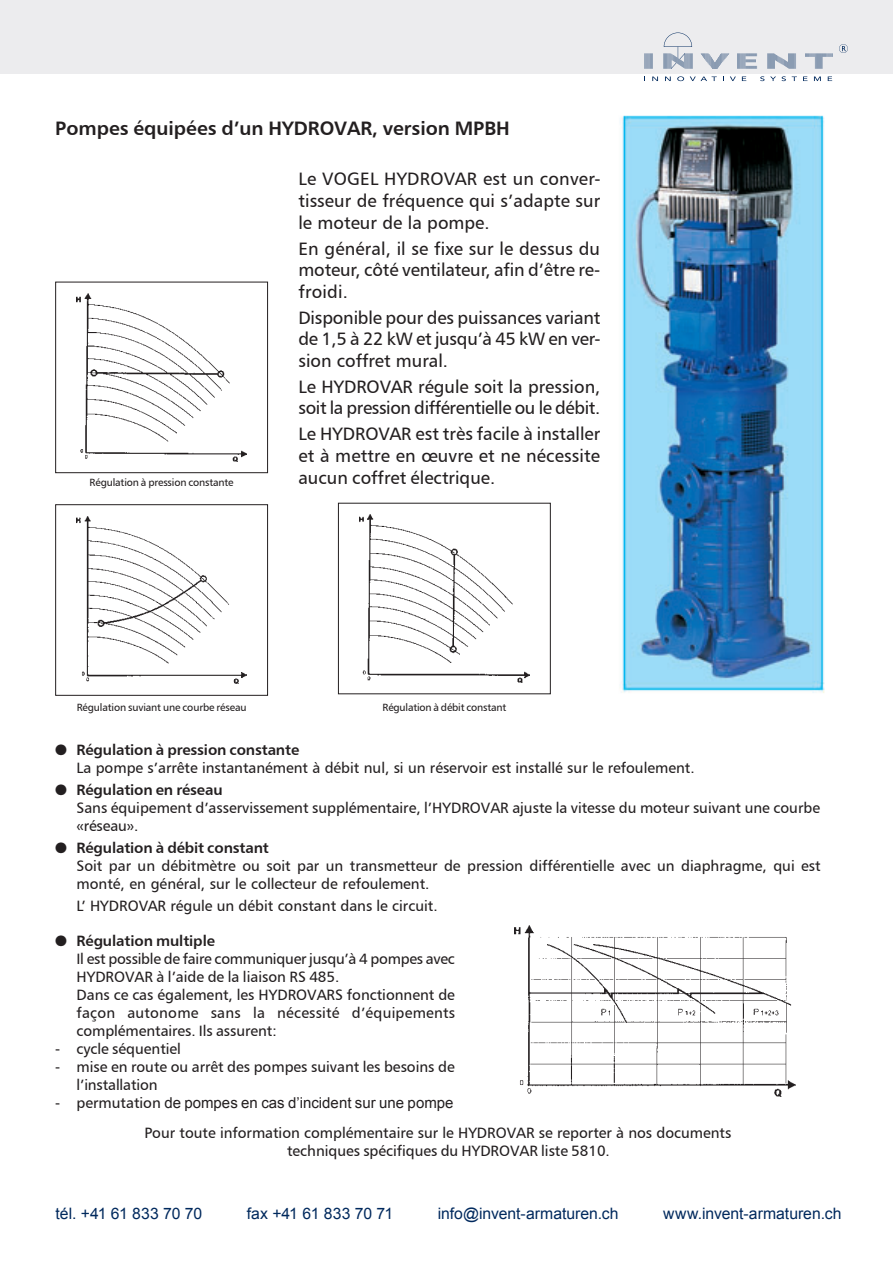
<style>
.page{position:relative;width:893px;height:1263px;background:#fff}
.page>*{position:absolute;margin:0;border:0;box-sizing:border-box;transform-origin:0 0}
.t1{font:19.5px "Humanist 777 BT Bold B";color:#231f20}
.t2{font:18px/21.6px "Humanist 777 BT Roman B";color:#231f20;text-align:justify}
.t3{font:18px/21.6px "Humanist 777 BT Roman B";letter-spacing:-.02em;color:#231f20}
.t4{font:15.75px "Arial";color:#00295d}
.t5{font:15px/18px "Humanist 777 BT Roman B";color:#231f20}
.t6{font:15px "Humanist 777 BT Bold B";letter-spacing:-.01em;color:#231f20}
.t7{font:15px "Arial";color:#231f20}
.t8{font:10.5px "Humanist 777 BT Roman B";letter-spacing:-.015em;color:#231f20}
.s1{font-family:"Humanist 777 BT Roman B"}
</style>
<div class="page">
<div style="left:0;top:0;width:893px;height:73px;background:#ececee"></div>
<svg style="left:839px;top:44px;width:9px;height:9px"></svg>
<svg style="left:645px;top:33px;width:187px;height:36px"></svg>
<svg style="left:652px;top:77px;width:6px;height:4px"></svg>
<svg style="left:665px;top:77px;width:6px;height:4px"></svg>
<svg style="left:677px;top:76px;width:7px;height:5px"></svg>
<svg style="left:690px;top:77px;width:27px;height:4px"></svg>
<svg style="left:730px;top:77px;width:6px;height:4px"></svg>
<svg style="left:742px;top:77px;width:4px;height:4px"></svg>
<svg style="left:760px;top:76px;width:4px;height:5px"></svg>
<svg style="left:770px;top:76px;width:16px;height:5px"></svg>
<svg style="left:803px;top:77px;width:4px;height:4px"></svg>
<svg style="left:814px;top:77px;width:7px;height:4px"></svg>
<svg style="left:828px;top:77px;width:4px;height:4px"></svg>
<hr style="left:55px;top:1170px;width:766px;height:1px;background:#231f20">
<hr style="left:281px;top:106px;width:540px;height:1px;background:#231f20">
<svg style="left:55px;top:281px;width:496px;height:415px"></svg>
<img style="left:77px;top:517px;width:170px;height:166px">
<img style="left:359px;top:514px;width:170px;height:169px">
<img style="left:77px;top:293px;width:170px;height:168px">
<img style="left:595px;top:106px;width:230px;height:587px">
<img style="left:515px;top:926px;width:280px;height:170px">
<h1 class="t1" style="left:55px;top:115px;width:456px">Pompes équipées d’un HYDROVAR, version MPBH</h1>
<p class="t2" style="left:298px;top:168px;width:304px">Le VOGEL HYDROVAR est un conver&shy;tisseur de fréquence qui s’adapte sur le moteur de la pompe.</p>
<p class="t2" style="left:298px;top:237px;width:303px">En général, il se fixe sur le dessus du moteur, côté ventilateur, afin d’être re&shy;froidi.</p>
<p class="t2" style="left:298px;top:306px;width:304px">Disponible pour des puissances variant de 1,5 à 22 kW et jusqu’à 45 kW en ver&shy;sion coffret mural.</p>
<p class="t3" style="left:298px;top:375px;width:303px">Le HYDROVAR régule soit la pression, soit la pression différentielle ou le débit.</p>
<p class="t2" style="left:298px;top:423px;width:303px">Le HYDROVAR est très facile à installer et à mettre en œuvre et ne nécessite aucun coffret électrique.</p>
<p class="t8" style="left:90px;top:476px;width:145px">Régulation à pression constante</p>
<p class="t8" style="left:77px;top:701px;width:171px">Régulation suviant une courbe réseau</p>
<p class="t8" style="left:383px;top:701px;width:125px">Régulation à débit constant</p>
<p class="t6" style="left:55px;top:740px;width:246px">● Régulation à pression constante</p>
<p class="t5" style="left:77px;top:758px;width:620px">La pompe s’arrête instantanément à débit nul, si un réservoir est installé sur le refoulement.</p>
<p class="t6" style="left:55px;top:780px;width:169px">● Régulation en réseau</p>
<p class="t5" style="left:77px;top:798px;width:745px">Sans équipement d’asservissement supplémentaire, l’HYDROVAR ajuste la vitesse du moteur suivant une courbe «réseau».</p>
<p class="t6" style="left:55px;top:838px;width:215px">● Régulation à débit constant</p>
<p class="t5" style="left:77px;top:856px;width:746px">Soit par un débitmètre ou soit par un transmetteur de pression différentielle avec un diaphragme, qui est monté, en général, sur le collecteur de refoulement.</p>
<p class="t5" style="left:77px;top:897px;width:363px">L’ HYDROVAR régule un débit constant dans le circuit.</p>
<p class="t6" style="left:55px;top:931px;width:161px">● Régulation multiple</p>
<p class="t5" style="left:77px;top:949px;width:380px">Il est possible de faire communiquer jusqu’à 4 pompes avec HYDROVAR à l’aide de la liaison RS 485.<br>Dans ce cas également, les HYDROVARS fonctionnent de façon autonome sans la nécessité d’équipements complémentaires. Ils assurent:</p>
<p class="t5" style="left:55px;top:1039px;width:127px">- cycle séquentiel</p>
<p class="t5" style="left:77px;top:1057px;width:380px;text-indent:-21px">- mise en route ou arrêt des pompes suivant les besoins de l’installation</p>
<p class="t7" style="left:55px;top:1092px;width:400px"><span class="s1">- permutation</span> de pompes en cas d’incident sur une pompe</p>
<p class="t5" style="left:287px;top:1123px;width:446px;text-indent:-143px">Pour toute information complémentaire sur le HYDROVAR se reporter à nos documents techniques spécifiques du HYDROVAR liste 5810.</p>
<p class="t4" style="left:56px;top:1203px;width:148px">tél. +41 61 833 70 70</p>
<p class="t4" style="left:247px;top:1203px;width:148px">fax +41 61 833 70 71</p>
<p class="t4" style="left:438px;top:1203px;width:182px">info@invent-armaturen.ch</p>
<p class="t4" style="left:663px;top:1203px;width:180px">www.invent-armaturen.ch</p>
</div>
